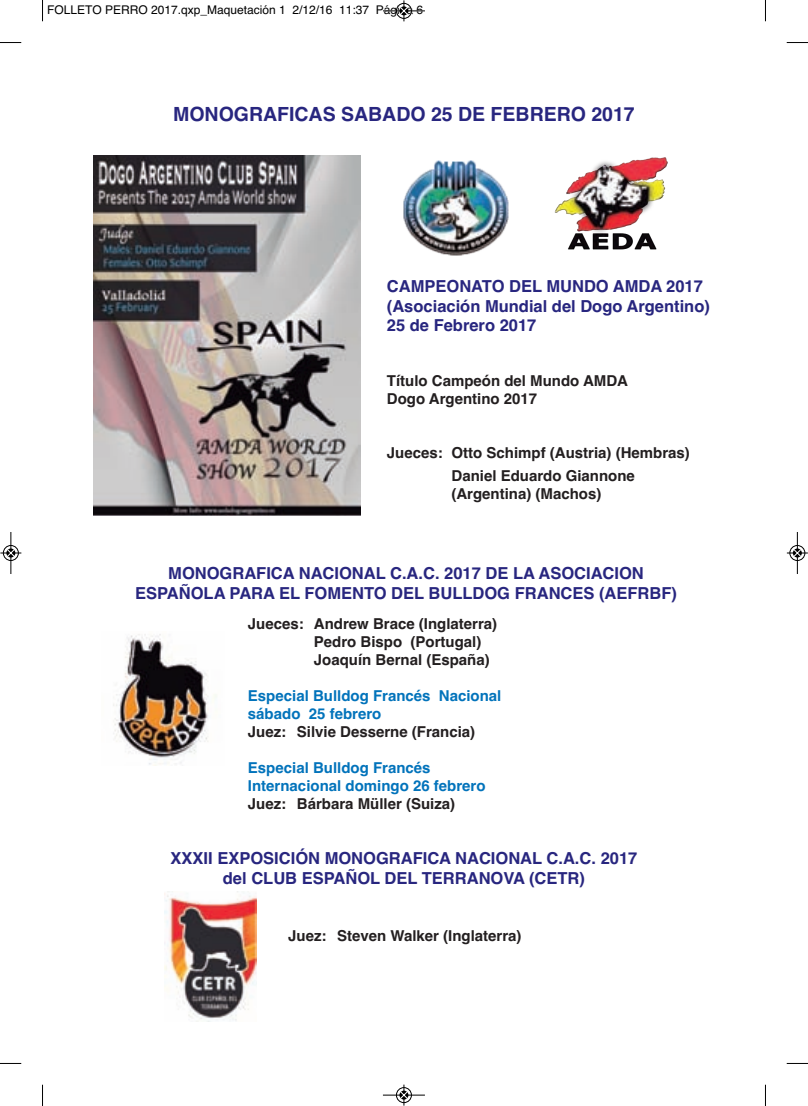
<style>
.page{position:relative;width:808px;height:1106px;background:#fff}
.page>*{position:absolute;margin:0;border:0;box-sizing:border-box;transform-origin:0 0}
.t1{font:700 19.5px "Helvetica";color:#28267f}
.t2{font:700 16.5px/19.8px "Helvetica";color:#28267f;text-align:center}
.t3{font:700 15px/18px "Helvetica";color:#231f20}
.t4{font:700 15px/18px "Helvetica";color:#0273bb}
.t5{font:12px "Helvetica";color:#000}
</style>
<div class="page">
<img style="left:94px;top:155px;width:266px;height:360px">
<img style="left:404px;top:161px;width:105px;height:95px">
<img style="left:113px;top:634px;width:104px;height:131px">
<img style="left:554px;top:157px;width:114px;height:93px">
<img style="left:165px;top:891px;width:92px;height:130px">
<svg style="left:42px;top:0;width:1px;height:21px"></svg>
<svg style="left:0;top:42px;width:21px;height:1px"></svg>
<svg style="left:765px;top:0;width:1px;height:21px"></svg>
<svg style="left:787px;top:42px;width:21px;height:1px"></svg>
<svg style="left:42px;top:1084px;width:1px;height:22px"></svg>
<svg style="left:0;top:1063px;width:21px;height:1px"></svg>
<svg style="left:765px;top:1084px;width:1px;height:22px"></svg>
<svg style="left:787px;top:1063px;width:21px;height:1px"></svg>
<hr style="left:383px;top:11px;width:42px;height:1px;background:#000">
<div style="left:396px;top:3px;width:16px;height:16px;border:1px solid #000;border-radius:50%"></div>
<svg style="left:400px;top:0;width:8px;height:21px"></svg>
<div style="left:396px;top:1087px;width:16px;height:16px;border:1px solid #fff;border-radius:50%"></div>
<hr style="left:383px;top:1094px;width:42px;height:1px;background:#000">
<div style="left:396px;top:1087px;width:16px;height:15px;border:1px solid #000;border-radius:50%"></div>
<svg style="left:400px;top:1084px;width:8px;height:21px"></svg>
<div style="left:3px;top:545px;width:16px;height:16px;border:1px solid #fff;border-radius:50%"></div>
<hr style="left:11px;top:532px;width:1px;height:42px;background:#000">
<div style="left:3px;top:545px;width:16px;height:15px;border:1px solid #000;border-radius:50%"></div>
<svg style="left:0;top:549px;width:21px;height:8px"></svg>
<div style="left:789px;top:545px;width:16px;height:16px;border:1px solid #fff;border-radius:50%"></div>
<hr style="left:797px;top:532px;width:1px;height:42px;background:#000">
<div style="left:790px;top:545px;width:15px;height:15px;border:1px solid #000;border-radius:50%"></div>
<svg style="left:787px;top:549px;width:21px;height:8px"></svg>
<p class="t5" style="left:47px;top:2px;width:378px">FOLLETO PERRO 2017.qxp_Maquetación 1 2/12/16 11:37 Página 6</p>
<h1 class="t1" style="left:173px;top:103px;width:463px">MONOGRAFICAS SABADO 25 DE FEBRERO 2017</h1>
<p class="t2" style="left:387px;top:276px;width:325px;text-align:left">CAMPEONATO DEL MUNDO AMDA 2017 (Asociación Mundial del Dogo Argentino)<br>25 de Febrero 2017</p>
<p class="t3" style="left:387px;top:372px;width:243px">Título Campeón del Mundo AMDA<br>Dogo Argentino 2017</p>
<p class="t3" style="left:451px;top:442px;width:240px;line-height:22.5px;text-indent:-65px">Jueces: Otto Schimpf (Austria) (Hembras)<br>Daniel Eduardo Giannone</p>
<p class="t3" style="left:451px;top:484px;width:151px">(Argentina) (Machos)</p>
<p class="t2" style="left:135px;top:563px;width:543px">MONOGRAFICA NACIONAL C.A.C. 2017 DE LA ASOCIACION<br>ESPAÑOLA PARA EL FOMENTO DEL BULLDOG FRANCES (AEFRBF)</p>
<p class="t3" style="left:314px;top:614px;width:185px;text-indent:-66px">Jueces: Andrew Brace (Inglaterra)<br>Pedro Bispo (Portugal)<br>Joaquín Bernal (España)</p>
<p class="t4" style="left:248px;top:686px;width:255px">Especial Bulldog Francés Nacional sábado 25 febrero</p>
<p class="t3" style="left:248px;top:722px;width:229px">Juez: Silvie Desserne (Francia)</p>
<p class="t4" style="left:248px;top:758px;width:239px">Especial Bulldog Francés<br>Internacional domingo 26 febrero</p>
<p class="t3" style="left:248px;top:794px;width:209px">Juez: Bárbara Müller (Suiza)</p>
<p class="t2" style="left:171px;top:848px;width:468px">XXXII EXPOSICIÓN MONOGRAFICA NACIONAL C.A.C. 2017 del CLUB ESPAÑOL DEL TERRANOVA (CETR)</p>
<p class="t3" style="left:288px;top:926px;width:235px">Juez: Steven Walker (Inglaterra)</p>
</div>
